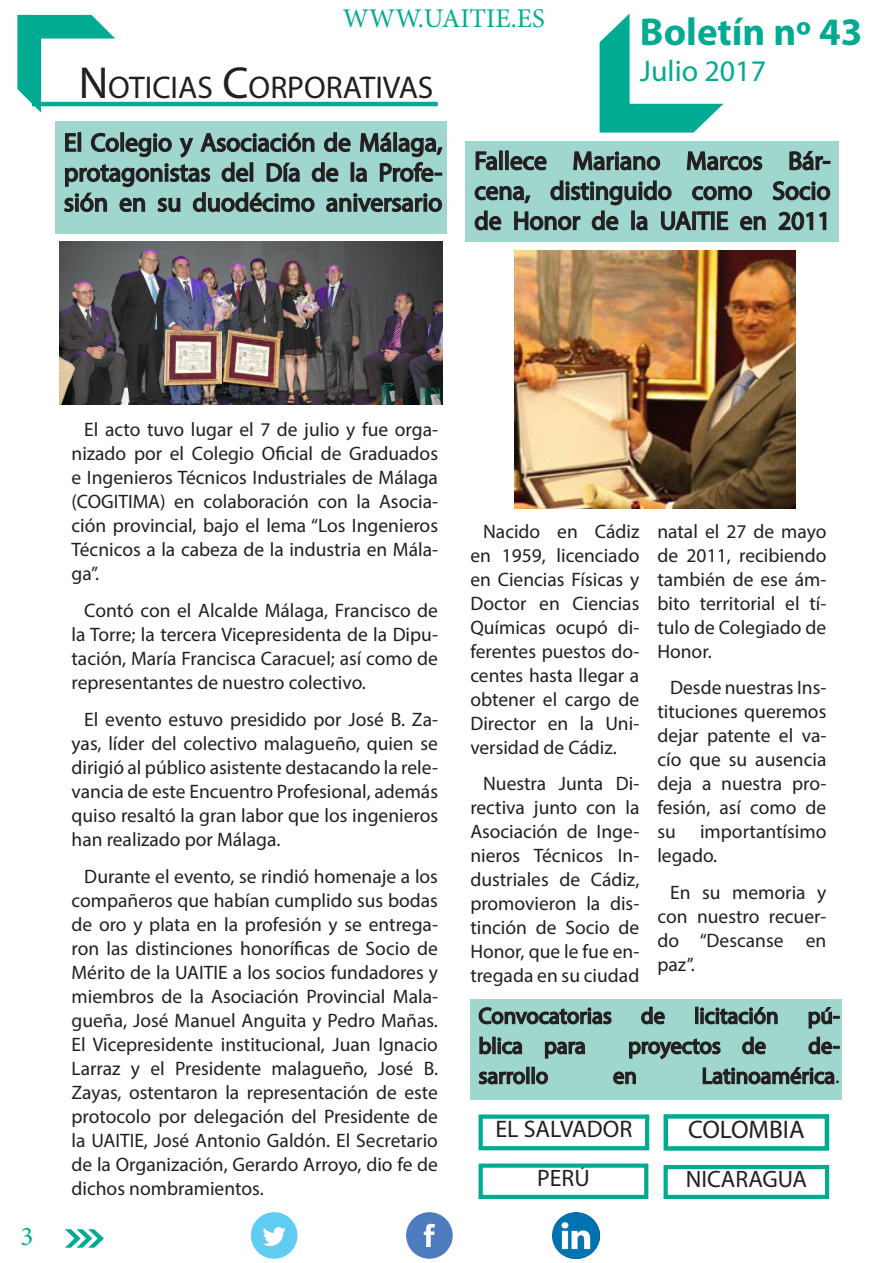
<style>
.page{position:relative;width:893px;height:1263px;background:#fff}
.page>*{position:absolute;margin:0;border:0;box-sizing:border-box;transform-origin:0 0}
.t1{font:700 39px "Myriad Pro";color:#00ab91}
.TITULOS_APARTADOS{font:31.5px "Myriad Pro";color:#231f20}
.t2{font:30px "Myriad Pro";color:#00ab91}
.t3{font:27px "Minion Pro";color:#00ab91}
.t4{font:25.5px/30px "Myriad Pro";color:#231f20;text-align:justify}
.t5{font:24px "Myriad Pro";color:#231f20}
.t6{font:23.7px "Myriad Pro";color:#231f20}
.t7{font:22.5px "Myriad Pro";color:#231f20}
.CUERPO_NOTICIA{font:19.5px/24px "Myriad Pro";color:#231f20;text-align:justify}
.s1{font-size:45px}
</style>
<div class="page">
<svg style="left:65px;top:1229px;width:39px;height:19px"></svg>
<div style="left:406px;top:1212px;width:47px;height:47px;background:#4e7cbf;border-radius:50%"></div>
<svg style="left:424px;top:1224px;width:11px;height:23px"></svg>
<div style="left:251px;top:1212px;width:46px;height:47px;background:#60ccf1;border-radius:50%"></div>
<svg style="left:263px;top:1227px;width:23px;height:19px"></svg>
<img style="left:553px;top:1212px;width:46px;height:47px">
<img style="left:60px;top:250px;width:382px;height:155px">
<svg style="left:17px;top:15px;width:426px;height:235px"></svg>
<hr style="left:32px;top:102px;width:406px;height:4px;background:#00ab91">
<div style="left:466px;top:142px;width:373px;height:100px;background:#9fd7ce"></div>
<svg style="left:474px;top:14px;width:357px;height:254px"></svg>
<div style="left:471px;top:999px;width:371px;height:101px;background:#9fd7ce"></div>
<svg style="left:478px;top:1006px;width:362px;height:128px"></svg>
<div style="left:479px;top:1114px;width:170px;height:36px;border:4px solid #00ab91"></div>
<div style="left:479px;top:1163px;width:169px;height:36px;border:4px solid #00ab91"></div>
<div style="left:664px;top:1114px;width:165px;height:37px;border:4px solid #00ab91"></div>
<div style="left:664px;top:1165px;width:165px;height:34px;border:4px solid #00ab91"></div>
<img style="left:514px;top:251px;width:281px;height:258px">
<p class="t3" style="left:343px;top:0;width:204px">WWW.UAITIE.ES</p>
<p class="t1" style="left:640px;top:7px;width:224px">Boletín nº 43</p>
<p class="t2" style="left:640px;top:53px;width:128px">Julio 2017</p>
<p class="TITULOS_APARTADOS" style="left:79px;top:68px;width:356px"><span class="s1">N</span>OTICIAS <span class="s1">C</span>ORPORATIVAS</p>
<p class="t4" style="left:64px;top:127px;width:380px">El Colegio y Asociación de Málaga, protagonistas del Día de la Profe&shy;sión en su duodécimo aniversario</p>
<p class="t4" style="left:474px;top:145px;width:358px">Fallece Mariano Marcos Bár&shy;cena, distinguido como Socio de Honor de la UAITIE en 2011</p>
<h3 class="t3" style="left:21px;top:1218px;width:14px">3</h3>
<p class="CUERPO_NOTICIA" style="left:72px;top:418px;width:368px;text-indent:13px">El acto tuvo lugar el 7 de julio y fue orga&shy;nizado por el Colegio Oficial de Graduados e Ingenieros Técnicos Industriales de Málaga (COGITIMA) en colaboración con la Asocia&shy;ción provincial, bajo el lema “Los Ingenieros Técnicos a la cabeza de la industria en Mála&shy;ga”.</p>
<p class="CUERPO_NOTICIA" style="left:72px;top:598px;width:368px;text-indent:13px">Contó con el Alcalde Málaga, Francisco de la Torre; la tercera Vicepresidenta de la Dipu&shy;tación, María Francisca Caracuel; así como de representantes de nuestro colectivo.</p>
<p class="CUERPO_NOTICIA" style="left:72px;top:707px;width:368px;text-indent:13px">El evento estuvo presidido por José B. Za&shy;yas, líder del colectivo malagueño, quien se dirigió al público asistente destacando la rele&shy;vancia de este Encuentro Profesional, además quiso resaltó la gran labor que los ingenieros han realizado por Málaga.</p>
<p class="CUERPO_NOTICIA" style="left:72px;top:864px;width:368px;text-indent:13px">Durante el evento, se rindió homenaje a los compañeros que habían cumplido sus bodas de oro y plata en la profesión y se entrega&shy;ron las distinciones honoríficas de Socio de Mérito de la UAITIE a los socios fundadores y miembros de la Asociación Provincial Mala&shy;gueña, José Manuel Anguita y Pedro Mañas.<br>El Vicepresidente institucional, Juan Ignacio Larraz y el Presidente malagueño, José B.<br>Zayas, ostentaron la representación de este protocolo por delegación del Presidente de la UAITIE, José Antonio Galdón. El Secretario de la Organización, Gerardo Arroyo, dio fe de dichos nombramientos.</p>
<p class="CUERPO_NOTICIA" style="left:470px;top:519px;width:171px;text-indent:13px">Nacido en Cádiz en 1959, licenciado en Ciencias Físicas y Doctor en Ciencias Químicas ocupó di&shy;ferentes puestos do&shy;centes hasta llegar a obtener el cargo de Director en la Uni&shy;versidad de Cádiz.</p>
<p class="CUERPO_NOTICIA" style="left:470px;top:771px;width:171px;text-indent:13px">Nuestra Junta Di&shy;rectiva junto con la Asociación de Inge&shy;nieros Técnicos In&shy;dustriales de Cádiz, promovieron la dis&shy;tinción de Socio de Honor, que le fue en&shy;tregada en su ciudad</p>
<p class="CUERPO_NOTICIA" style="left:657px;top:519px;width:171px">natal el 27 de mayo de 2011, recibiendo también de ese ám&shy;bito territorial el tí&shy;tulo de Colegiado de Honor.</p>
<p class="CUERPO_NOTICIA" style="left:657px;top:675px;width:171px;text-indent:13px">Desde nuestras Ins&shy;tituciones queremos dejar patente el va&shy;cío que su ausencia deja a nuestra pro&shy;fesión, así como de su importantísimo legado.</p>
<p class="CUERPO_NOTICIA" style="left:657px;top:880px;width:171px;text-indent:13px">En su memoria y con nuestro recuer&shy;do “Descanse en paz”.</p>
<p class="t7" style="left:479px;top:1002px;width:135px">Convocatorias</p>
<p class="t7" style="left:641px;top:1002px;width:25px">de</p>
<p class="t7" style="left:694px;top:1002px;width:86px">licitación</p>
<p class="t7" style="left:808px;top:1002px;width:34px">pú-</p>
<p class="t7" style="left:479px;top:1032px;width:109px">blica para</p>
<p class="t7" style="left:628px;top:1032px;width:139px">proyectos de</p>
<p class="t7" style="left:808px;top:1032px;width:33px">de-</p>
<p class="t7" style="left:479px;top:1062px;width:71px">sarrollo</p>
<p class="t7" style="left:613px;top:1062px;width:25px">en</p>
<p class="t7" style="left:702px;top:1062px;width:140px">Latinoamérica.</p>
<p class="t5" style="left:495px;top:1114px;width:138px">EL SALVADOR</p>
<p class="t6" style="left:537px;top:1163px;width:54px">PERÚ</p>
<p class="t4" style="left:688px;top:1114px;width:118px">COLOMBIA</p>
<p class="t6" style="left:686px;top:1164px;width:123px">NICARAGUA</p>
</div>
